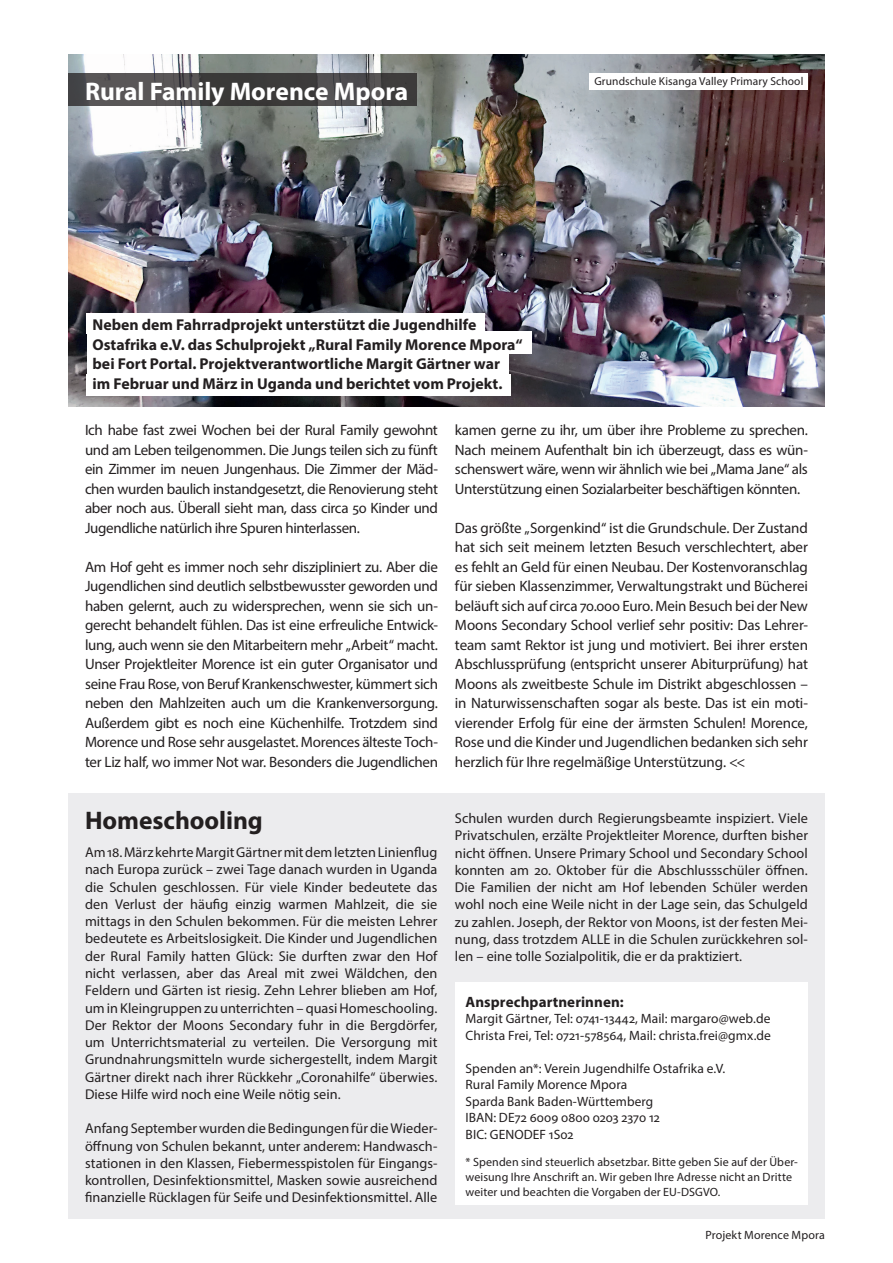
<style>
.page{position:relative;width:893px;height:1263px;background:#fff}
.page>*{position:absolute;margin:0;border:0;box-sizing:border-box;transform-origin:0 0}
.t1{font:700 25.5px "Myriad Pro";letter-spacing:-.005em;color:#fff}
.t2{font:700 25.5px "Myriad Pro";letter-spacing:-.005em;color:#231f20}
.t3{font:700 15.75px/19.5px "Myriad Pro";color:#231f20}
.t4{font:15px/19.5px "Myriad Pro";letter-spacing:-.02em;color:#231f20;text-align:justify}
.t5{font:700 15px "Myriad Pro";letter-spacing:.005em;color:#231f20}
.t6{font:14.25px/17.2px "Myriad Pro";letter-spacing:.005em;color:#231f20;text-align:justify}
.t7{font:13.5px/16.5px "Myriad Pro";letter-spacing:.005em;color:#231f20}
.t8{font:12px/15px "Myriad Pro";letter-spacing:.01em;color:#231f20}
.t9{font:11.4px "Myriad Pro";letter-spacing:.01em;color:#231f20}
</style>
<div class="page">
<img style="left:68px;top:54px;width:757px;height:352px">
<div style="left:68px;top:793px;width:757px;height:425px;background:#ececee"></div>
<svg style="left:68px;top:73px;width:349px;height:33px;background:#484647"></svg>
<div style="left:455px;top:982px;width:353px;height:223px;background:#fff"></div>
<div style="left:590px;top:73px;width:218px;height:16px;background:#fff"></div>
<div style="left:87px;top:374px;width:424px;height:21px;background:#fff"></div>
<div style="left:87px;top:313px;width:398px;height:21px;background:#fff"></div>
<div style="left:87px;top:331px;width:444px;height:22px;background:#fff"></div>
<div style="left:87px;top:342px;width:422px;height:43px;background:#fff"></div>
<h1 class="t1" style="left:85px;top:74px;width:325px">Rural Family Morence Mpora</h1>
<p class="t9" style="left:594px;top:74px;width:211px">Grundschule Kisanga Valley Primary School</p>
<p class="t3" style="left:93px;top:315px;width:432px">Neben dem Fahrradprojekt unterstützt die Jugendhilfe Ostafrika e.V. das Schulprojekt „Rural Family Morence Mpora“ bei Fort Portal. Projektverantwortliche Margit Gärtner war<br>im Februar und März in Uganda und berichtet vom Projekt.</p>
<p class="t4" style="left:85px;top:420px;width:354px">Ich habe fast zwei Wochen bei der Rural Family gewohnt und am Leben teilgenommen. Die Jungs teilen sich zu fünft ein Zimmer im neuen Jungenhaus. Die Zimmer der Mäd&shy;chen wurden baulich instandgesetzt, die Renovierung steht aber noch aus. Überall sieht man, dass circa 50 Kinder und Jugendliche natürlich ihre Spuren hinterlassen.</p>
<p class="t4" style="left:85px;top:556px;width:354px">Am Hof geht es immer noch sehr diszipliniert zu. Aber die Jugendlichen sind deutlich selbstbewusster geworden und haben gelernt, auch zu widersprechen, wenn sie sich un&shy;gerecht behandelt fühlen. Das ist eine erfreuliche Entwick&shy;lung, auch wenn sie den Mitarbeitern mehr „Arbeit“ macht.<br>Unser Projektleiter Morence ist ein guter Organisator und seine Frau Rose, von Beruf Krankenschwester, kümmert sich neben den Mahlzeiten auch um die Krankenversorgung.<br>Außerdem gibt es noch eine Küchenhilfe. Trotzdem sind Morence und Rose sehr ausgelastet. Morences älteste Toch&shy;ter Liz half, wo immer Not war. Besonders die Jugendlichen</p>
<h1 class="t2" style="left:85px;top:803px;width:179px">Homeschooling</h1>
<p class="t6" style="left:85px;top:843px;width:354px">Am 18. März kehrte Margit Gärtner mit dem letzten Linienflug nach Europa zurück – zwei Tage danach wurden in Uganda die Schulen geschlossen. Für viele Kinder bedeutete das den Verlust der häufig einzig warmen Mahlzeit, die sie mittags in den Schulen bekommen. Für die meisten Lehrer bedeutete es Arbeitslosigkeit. Die Kinder und Jugendlichen der Rural Family hatten Glück: Sie durften zwar den Hof nicht verlassen, aber das Areal mit zwei Wäldchen, den Feldern und Gärten ist riesig. Zehn Lehrer blieben am Hof, um in Kleingruppen zu unterrichten – quasi Homeschooling.<br>Der Rektor der Moons Secondary fuhr in die Bergdörfer, um Unterrichtsmaterial zu verteilen. Die Versorgung mit Grundnahrungsmitteln wurde sichergestellt, indem Margit Gärtner direkt nach ihrer Rückkehr „Coronahilfe“ überwies.<br>Diese Hilfe wird noch eine Weile nötig sein.</p>
<p class="t6" style="left:85px;top:1120px;width:354px">Anfang September wurden die Bedingungen für die Wieder&shy;öffnung von Schulen bekannt, unter anderem: Handwasch&shy;stationen in den Klassen, Fiebermesspistolen für Eingangs&shy;kontrollen, Desinfektionsmittel, Masken sowie ausreichend finanzielle Rücklagen für Seife und Desinfektionsmittel. Alle</p>
<p class="t4" style="left:455px;top:420px;width:354px">kamen gerne zu ihr, um über ihre Probleme zu sprechen.<br>Nach meinem Aufenthalt bin ich überzeugt, dass es wün&shy;schenswert wäre, wenn wir ähnlich wie bei „Mama Jane“ als Unterstützung einen Sozialarbeiter beschäftigen könnten.</p>
<p class="t4" style="left:455px;top:517px;width:354px">Das größte „Sorgenkind“ ist die Grundschule. Der Zustand hat sich seit meinem letzten Besuch verschlechtert, aber es fehlt an Geld für einen Neubau. Der Kostenvoranschlag für sieben Klassenzimmer, Verwaltungstrakt und Bücherei beläuft sich auf circa 70.000 Euro. Mein Besuch bei der New Moons Secondary School verlief sehr positiv: Das Lehrer&shy;team samt Rektor ist jung und motiviert. Bei ihrer ersten Abschlussprüfung (entspricht unserer Abiturprüfung) hat Moons als zweitbeste Schule im Distrikt abgeschlossen – in Naturwissenschaften sogar als beste. Das ist ein moti&shy;vierender Erfolg für eine der ärmsten Schulen! Morence, Rose und die Kinder und Jugendlichen bedanken sich sehr herzlich für Ihre regelmäßige Unterstützung. &lt;&lt;</p>
<p class="t6" style="left:455px;top:809px;width:354px">Schulen wurden durch Regierungsbeamte inspiziert. Viele Privatschulen, erzälte Projektleiter Morence, durften bisher nicht öffnen. Unsere Primary School und Secondary School konnten am 20. Oktober für die Abschlussschüler öffnen.<br>Die Familien der nicht am Hof lebenden Schüler werden wohl noch eine Weile nicht in der Lage sein, das Schulgeld zu zahlen. Joseph, der Rektor von Moons, ist der festen Mei&shy;nung, dass trotzdem ALLE in die Schulen zurückkehren sol&shy;len – eine tolle Sozialpolitik, die er da praktiziert.</p>
<p class="t5" style="left:466px;top:992px;width:160px">Ansprechpartnerinnen:</p>
<p class="t7" style="left:466px;top:1010px;width:307px">Margit Gärtner, Tel: 0741-13442, Mail: margaro@web.de<br>Christa Frei, Tel: 0721-578564, Mail: christa.frei@gmx.de</p>
<p class="t7" style="left:466px;top:1059px;width:261px">Spenden an*: Verein Jugendhilfe Ostafrika e.V.<br>Rural Family Morence Mpora<br>Sparda Bank Baden-Württemberg<br>IBAN: DE72 6009 0800 0203 2370 12<br>BIC: GENODEF 1S02</p>
<p class="t8" style="left:466px;top:1154px;width:334px">* Spenden sind steuerlich absetzbar. Bitte geben Sie auf der Über&shy;weisung Ihre Anschrift an. Wir geben Ihre Adresse nicht an Dritte weiter und beachten die Vorgaben der EU-DSGVO.</p>
<p class="t8" style="left:705px;top:1227px;width:121px">Projekt Morence Mpora</p>
<p class="t8" style="left:802px;top:1226px;width:8px">5</p>
</div>
